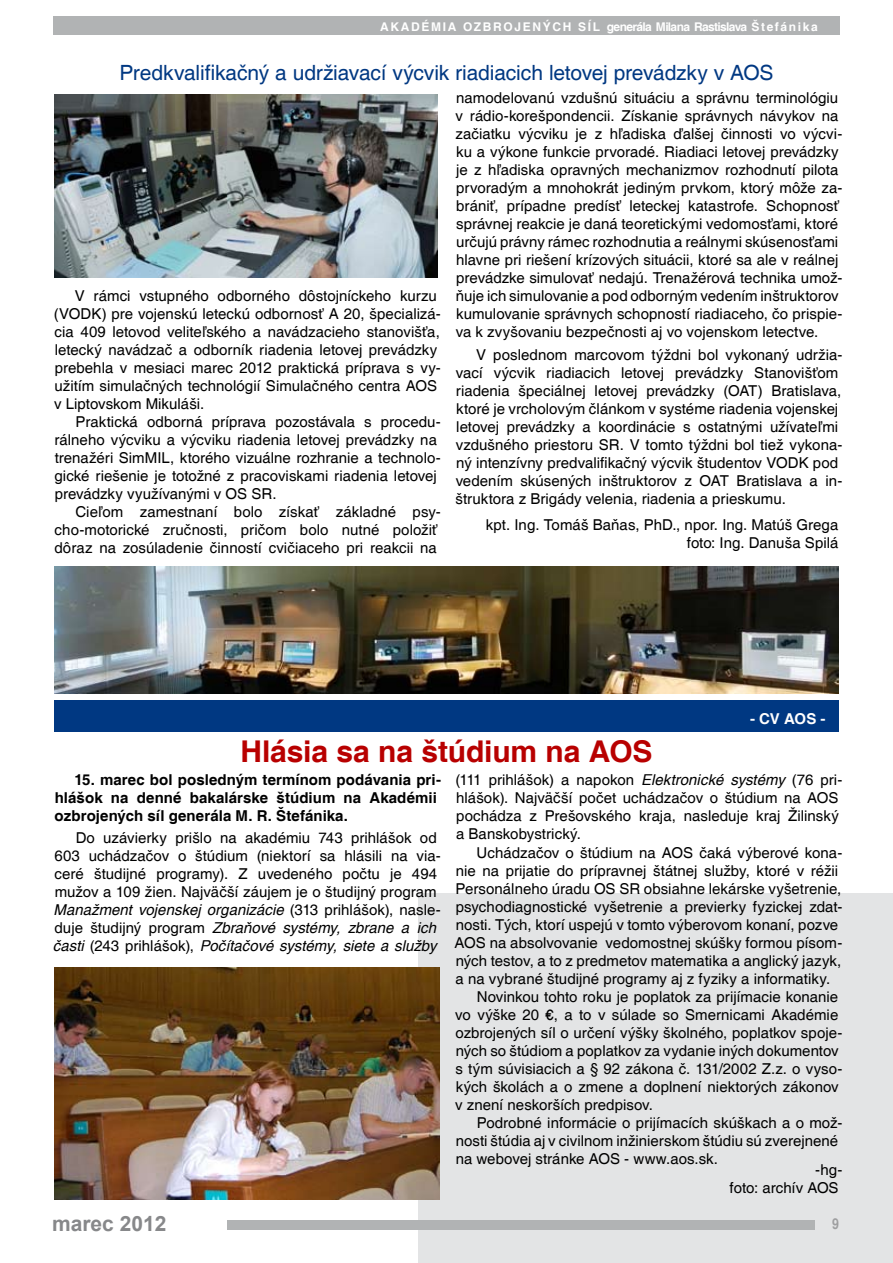
<style>
.page{position:relative;width:893px;height:1263px;background:#fff}
.page>*{position:absolute;margin:0;border:0;box-sizing:border-box;transform-origin:0 0}
.t1{font:700 30px "Helvetica";letter-spacing:-.005em;color:#b80000}
.t2{font:21px "Helvetica";letter-spacing:-.01em;color:#003882}
.t3{font:700 21px "Arial";color:#87888a}
.t4{font:15px/18px "Helvetica";letter-spacing:.005em;color:#000}
.t5{font:700 15px/18px "Helvetica";letter-spacing:.005em;color:#000}
.t6{font:700 15px "Helvetica";color:#fff}
.t7{font:700 condensed 15px "Helvetica";color:#58585a}
.t8{font:700 12px "Helvetica";letter-spacing:-.055em;color:#fff}
.s1{font-style:italic}
</style>
<div class="page">
<div style="left:418px;top:894px;width:475px;height:369px;background:#e3e4e5"></div>
<div style="left:228px;top:1220px;width:587px;height:10px;background:#b1b3b4"></div>
<div style="left:53px;top:16px;width:787px;height:19px;background:#b1b3b4"></div>
<img style="left:54px;top:967px;width:385px;height:232px">
<div style="left:54px;top:700px;width:785px;height:31px;background:#003882"></div>
<img style="left:54px;top:567px;width:785px;height:126px">
<img style="left:54px;top:95px;width:384px;height:182px">
<p class="t8" style="left:380px;top:20px;width:439px">A K A D É M I A O Z B R O J E N Ý C H S Í L generála Milana Rastislava Š t e f á n i k a</p>
<h2 class="t2" style="left:119px;top:61px;width:655px">Predkvalifikačný a udržiavací výcvik riadiacich letovej prevádzky v AOS</h2>
<p class="t4" style="left:54px;top:288px;width:388px;text-indent:21px">V rámci vstupného odborného dôstojníckeho kurzu (VODK) pre vojenskú leteckú odbornosť A 20, špecializá&shy;cia 409 letovod veliteľského a navádzacieho stanovišťa, letecký navádzač a odborník riadenia letovej prevádzky prebehla v mesiaci marec 2012 praktická príprava s vy&shy;užitím simulačných technológií Simulačného centra AOS v Liptovskom Mikuláši.</p>
<p class="t4" style="left:54px;top:414px;width:388px;text-indent:21px">Praktická odborná príprava pozostávala s procedu&shy;rálneho výcviku a výcviku riadenia letovej prevádzky na trenažéri SimMIL, ktorého vizuálne rozhranie a technolo&shy;gické riešenie je totožné z pracoviskami riadenia letovej prevádzky využívanými v OS SR.</p>
<p class="t4" style="left:55px;top:504px;width:388px;text-indent:21px">Cieľom zamestnaní bolo získať základné psy&shy;cho-motorické zručnosti, pričom bolo nutné položiť dôraz na zosúladenie činností cvičiaceho pri reakcii na</p>
<p class="t4" style="left:455px;top:90px;width:388px">namodelovanú vzdušnú situáciu a správnu terminológiu v rádio-korešpondencii. Získanie správnych návykov na začiatku výcviku je z hľadiska ďalšej činnosti vo výcvi&shy;ku a výkone funkcie prvoradé. Riadiaci letovej prevádzky je z hľadiska opravných mechanizmov rozhodnutí pilota prvoradým a mnohokrát jediným prvkom, ktorý môže za&shy;brániť, prípadne predísť leteckej katastrofe. Schopnosť správnej reakcie je daná teoretickými vedomosťami, ktoré určujú právny rámec rozhodnutia a reálnymi skúsenosťami hlavne pri riešení krízových situácii, ktoré sa ale v reálnej prevádzke simulovať nedajú. Trenažérová technika umož&shy;ňuje ich simulovanie a pod odborným vedením inštruktorov kumulovanie správnych schopností riadiaceho, čo prispie&shy;va k zvyšovaniu bezpečnosti aj vo vojenskom letectve.</p>
<p class="t4" style="left:455px;top:346px;width:388px;text-indent:21px">V poslednom marcovom týždni bol vykonaný udržia&shy;vací výcvik riadiacich letovej prevádzky Stanovišťom riadenia špeciálnej letovej prevádzky (OAT) Bratislava, ktoré je vrcholovým článkom v systéme riadenia vojenskej letovej prevádzky a koordinácie s ostatnými užívateľmi vzdušného priestoru SR. V tomto týždni bol tiež vykona&shy;ný intenzívny predvalifikačný výcvik študentov VODK pod vedením skúsených inštruktorov z OAT Bratislava a in&shy;štruktora z Brigády velenia, riadenia a prieskumu.</p>
<p class="t4" style="left:486px;top:516px;width:354px;text-align:right">kpt. Ing. Tomáš Baňas, PhD., npor. Ing. Matúš Grega foto: Ing. Danuša Spilá</p>
<p class="t6" style="left:750px;top:710px;width:77px">- CV AOS -</p>
<h1 class="t1" style="left:240px;top:733px;width:414px">Hlásia sa na štúdium na AOS</h1>
<p class="t5" style="left:55px;top:771px;width:388px;text-indent:20px">15. marec bol posledným termínom podávania pri&shy;hlášok na denné bakalárske štúdium na Akadémii ozbrojených síl generála M. R. Štefánika.</p>
<p class="t4" style="left:53px;top:829px;width:389px;text-indent:23px">Do uzávierky prišlo na akadémiu 743 prihlášok od 603 uchádzačov o štúdium (niektorí sa hlásili na via&shy;ceré študijné programy). Z uvedeného počtu je 494 mužov a 109 žien. Najväčší záujem je o študijný program <span class="s1">Manažment vojenskej organizácie</span> (313 prihlášok), nasle&shy;duje študijný program <span class="s1">Zbraňové systémy, zbrane a ich časti</span> (243 prihlášok), <span class="s1">Počítačové systémy, siete a služby</span></p>
<p class="t4" style="left:455px;top:771px;width:388px">(111 prihlášok) a napokon <span class="s1">Elektronické systémy</span> (76 pri&shy;hlášok). Najväčší počet uchádzačov o štúdium na AOS pochádza z Prešovského kraja, nasleduje kraj Žilinský a Banskobystrický.</p>
<p class="t4" style="left:476px;top:844px;width:367px">Uchádzačov o štúdium na AOS čaká výberové kona-</p>
<p class="t4" style="left:456px;top:862px;width:384px">nie na prijatie do prípravnej štátnej služby, ktoré v réžii</p>
<p class="t4" style="left:455px;top:880px;width:388px">Personálneho úradu OS SR obsiahne lekárske vyšetrenie,</p>
<p class="t4" style="left:456px;top:898px;width:388px">psychodiagnostické vyšetrenie a previerky fyzickej zdat-</p>
<p class="t4" style="left:456px;top:916px;width:384px">nosti. Tých, ktorí uspejú v tomto výberovom konaní, pozve</p>
<p class="t4" style="left:454px;top:934px;width:389px">AOS na absolvovanie vedomostnej skúšky formou písom-</p>
<p class="t4" style="left:456px;top:952px;width:387px">ných testov, a to z predmetov matematika a anglický jazyk,</p>
<p class="t4" style="left:456px;top:970px;width:376px">a na vybrané študijné programy aj z fyziky a informatiky.</p>
<p class="t4" style="left:477px;top:988px;width:363px">Novinkou tohto roku je poplatok za prijímacie konanie</p>
<p class="t4" style="left:455px;top:1006px;width:385px">vo výške 20 €, a to v súlade so Smernicami Akadémie</p>
<p class="t4" style="left:456px;top:1024px;width:388px">ozbrojených síl o určení výšky školného, poplatkov spoje-</p>
<p class="t4" style="left:456px;top:1042px;width:385px">ných so štúdiom a poplatkov za vydanie iných dokumentov</p>
<p class="t4" style="left:456px;top:1060px;width:388px">s tým súvisiacich a § 92 zákona č. 131/2002 Z.z. o vyso-</p>
<p class="t4" style="left:456px;top:1078px;width:385px">kých školách a o zmene a doplnení niektorých zákonov</p>
<p class="t4" style="left:455px;top:1096px;width:199px">v znení neskorších predpisov.</p>
<p class="t4" style="left:477px;top:1114px;width:367px">Podrobné informácie o prijímacích skúškach a o mož-</p>
<p class="t4" style="left:456px;top:1132px;width:384px">nosti štúdia aj v civilnom inžinierskom štúdiu sú zverejnené</p>
<p class="t4" style="left:456px;top:1150px;width:264px">na webovej stránke AOS - www.aos.sk.</p>
<p class="t4" style="left:730px;top:1161px;width:114px;text-align:right">-hg-<br>foto: archív AOS</p>
<h2 class="t3" style="left:52px;top:1210px;width:116px">marec 2012</h2>
<p class="t7" style="left:832px;top:1215px;width:8px">9</p>
</div>
